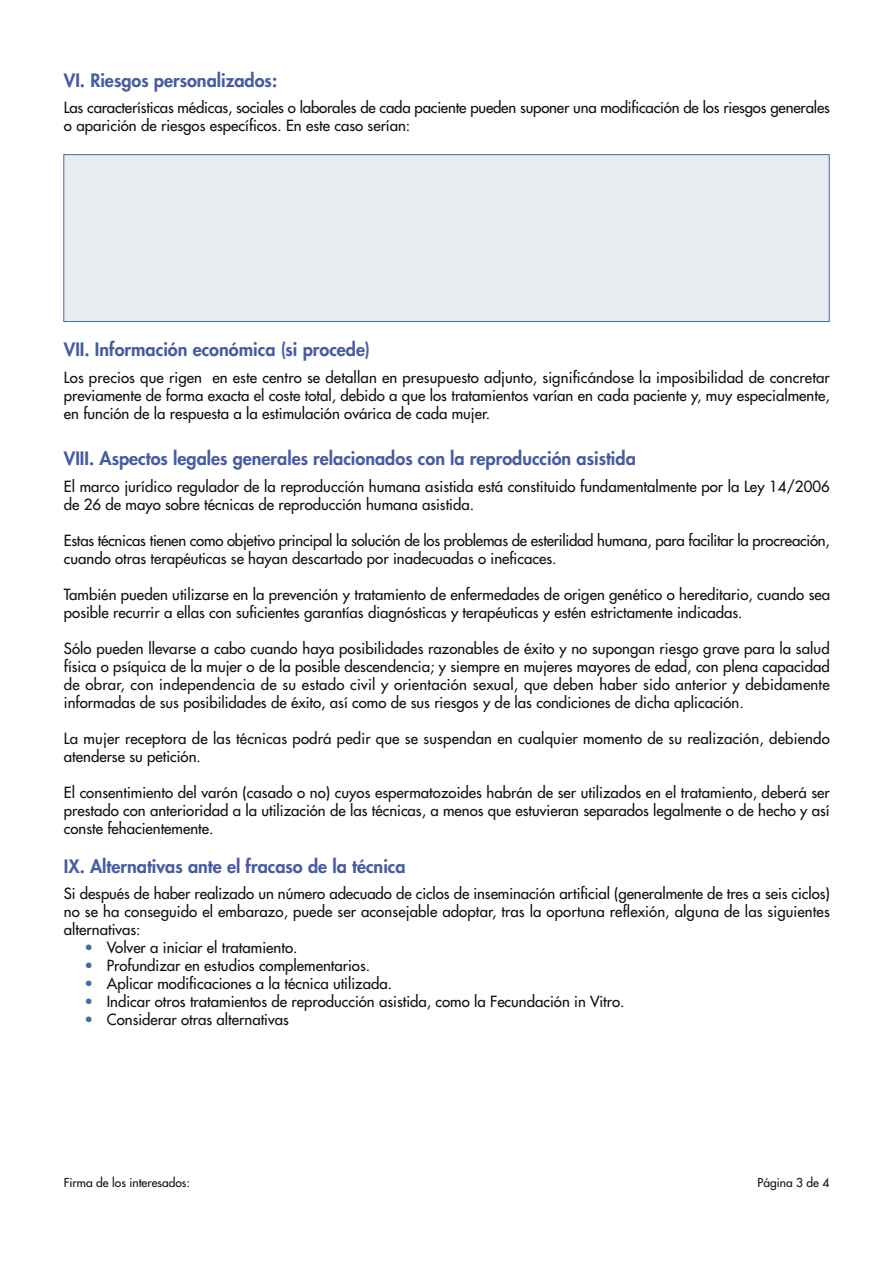
<style>
.page{position:relative;width:893px;height:1263px;background:#fff}
.page>*{position:absolute;margin:0;border:0;box-sizing:border-box;transform-origin:0 0}
.t1{font:800 18px "Futura";color:#465ca2}
.t2{font:15px/18px "Futura";color:#10100e}
.t3{font:12px "Futura";color:#10100e}
.s1{color:#466aab}
</style>
<div class="page">
<div style="left:63px;top:154px;width:767px;height:168px;background:#e6ecef;border:1px solid #466aab"></div>
<p class="t1" style="left:64px;top:71px;width:215px">VI. Riesgos personalizados:</p>
<p class="t2" style="left:64px;top:100px;width:767px">Las características médicas, sociales o laborales de cada paciente pueden suponer una modificación de los riesgos generales o aparición de riesgos específicos. En este caso serían:</p>
<p class="t1" style="left:64px;top:341px;width:308px">VII. Información económica (si procede)</p>
<p class="t2" style="left:64px;top:369px;width:767px;text-align:justify">Los precios que rigen en este centro se detallan en presupuesto adjunto, significándose la imposibilidad de concretar previamente de forma exacta el coste total, debido a que los tratamientos varían en cada paciente y, muy especialmente, en función de la respuesta a la estimulación ovárica de cada mujer.</p>
<p class="t1" style="left:64px;top:450px;width:573px">VIII. Aspectos legales generales relacionados con la reproducción asistida</p>
<p class="t2" style="left:64px;top:478px;width:767px">El marco jurídico regulador de la reproducción humana asistida está constituido fundamentalmente por la Ley 14/2006 de 26 de mayo sobre técnicas de reproducción humana asistida.</p>
<p class="t2" style="left:64px;top:532px;width:767px">Estas técnicas tienen como objetivo principal la solución de los problemas de esterilidad humana, para facilitar la procreación, cuando otras terapéuticas se hayan descartado por inadecuadas o ineficaces.</p>
<p class="t2" style="left:64px;top:586px;width:768px">También pueden utilizarse en la prevención y tratamiento de enfermedades de origen genético o hereditario, cuando sea posible recurrir a ellas con suficientes garantías diagnósticas y terapéuticas y estén estrictamente indicadas.</p>
<p class="t2" style="left:64px;top:640px;width:767px;text-align:justify">Sólo pueden llevarse a cabo cuando haya posibilidades razonables de éxito y no supongan riesgo grave para la salud física o psíquica de la mujer o de la posible descendencia; y siempre en mujeres mayores de edad, con plena capacidad de obrar, con independencia de su estado civil y orientación sexual, que deben haber sido anterior y debidamente informadas de sus posibilidades de éxito, así como de sus riesgos y de las condiciones de dicha aplicación.</p>
<p class="t2" style="left:64px;top:730px;width:767px">La mujer receptora de las técnicas podrá pedir que se suspendan en cualquier momento de su realización, debiendo atenderse su petición.</p>
<p class="t2" style="left:64px;top:784px;width:767px;text-align:justify">El consentimiento del varón (casado o no) cuyos espermatozoides habrán de ser utilizados en el tratamiento, deberá ser prestado con anterioridad a la utilización de las técnicas, a menos que estuvieran separados legalmente o de hecho y así conste fehacientemente.</p>
<p class="t1" style="left:64px;top:858px;width:343px">IX. Alternativas ante el fracaso de la técnica</p>
<p class="t2" style="left:64px;top:886px;width:767px;text-align:justify">Si después de haber realizado un número adecuado de ciclos de inseminación artificial (generalmente de tres a seis ciclos) no se ha conseguido el embarazo, puede ser aconsejable adoptar, tras la oportuna reflexión, alguna de las siguientes alternativas:</p>
<p class="t2" style="left:84px;top:940px;width:214px"><span class="s1">•</span> Volver a iniciar el tratamiento.</p>
<p class="t2" style="left:84px;top:958px;width:287px"><span class="s1">•</span> Profundizar en estudios complementarios.</p>
<p class="t2" style="left:84px;top:976px;width:309px"><span class="s1">•</span> Aplicar modificaciones a la técnica utilizada.</p>
<p class="t2" style="left:84px;top:994px;width:542px"><span class="s1">•</span> Indicar otros tratamientos de reproducción asistida, como la Fecundación in Vitro.</p>
<p class="t2" style="left:84px;top:1012px;width:206px"><span class="s1">•</span> Considerar otras alternativas</p>
<p class="t3" style="left:64px;top:1177px;width:128px">Firma de los interesados:</p>
<p class="t3" style="left:757px;top:1177px;width:74px">Página 3 de 4</p>
</div>
